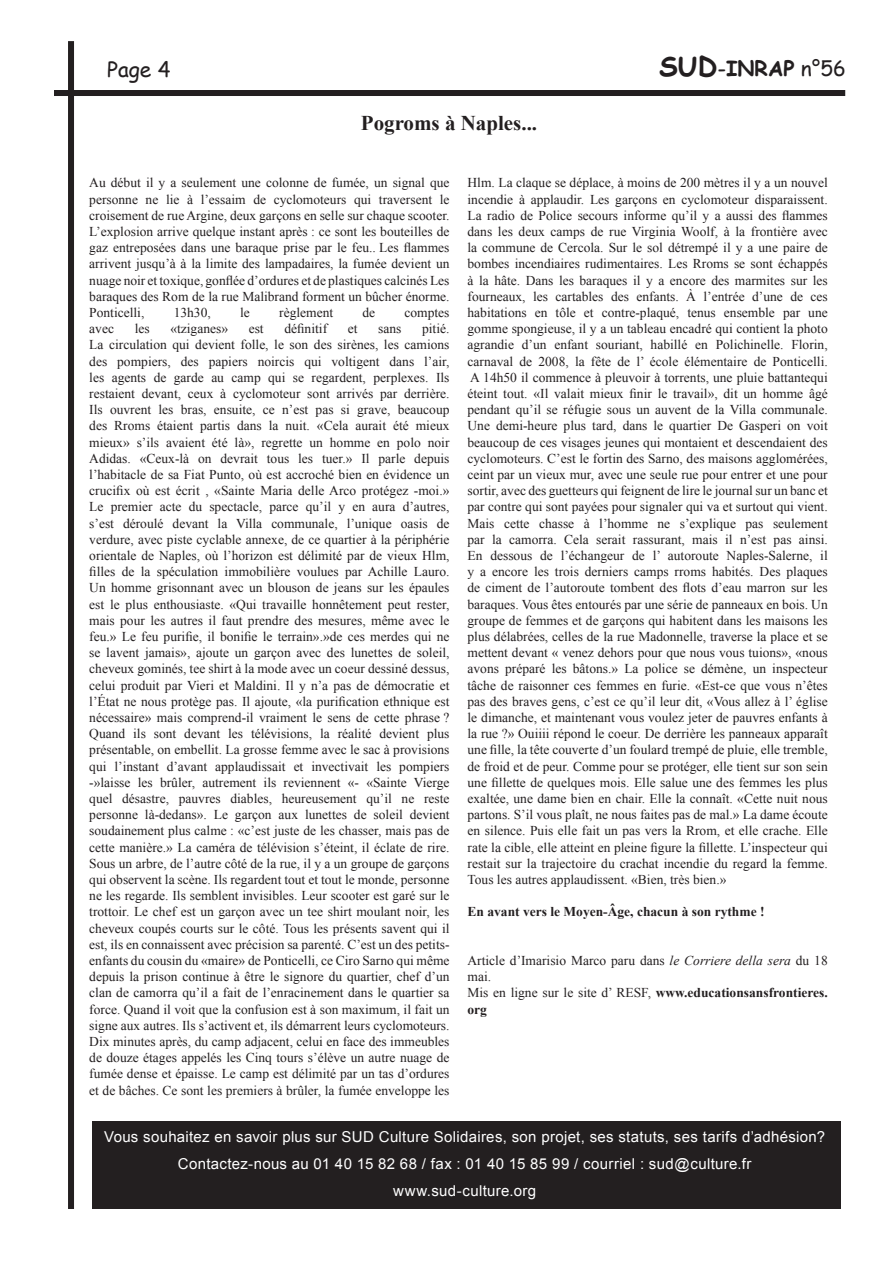
<style>
.page{position:relative;width:893px;height:1263px;background:#fff}
.page>*{position:absolute;margin:0;border:0;box-sizing:border-box;transform-origin:0 0}
.t1{font:21px "Comic Sans MS";color:#231f20}
.t2{font:700 21px "Times New Roman";color:#231f20}
.t3{font:15px "Arial";letter-spacing:.02em;color:#fff}
.Body_Text{font:13.5px/16.2px "Times New Roman";color:#231f20;text-align:justify}
.Body_Text-2{font:700 13.5px/16.2px "Times New Roman";color:#231f20}
.s1{font-weight:700;font-size:27px}
.s2{font-weight:700}
.s3{font-style:italic}
.s4{font-weight:400}
</style>
<div class="page">
<div style="left:54px;top:90px;width:791px;height:6px;background:#231f20"></div>
<div style="left:68px;top:41px;width:6px;height:1168px;background:#231f20"></div>
<div style="left:92px;top:1122px;width:749px;height:87px;background:#231f20"></div>
<p class="t1" style="left:107px;top:54px;width:65px">Page 4</p>
<p class="t1" style="left:659px;top:53px;width:188px"><span class="s1">SUD</span>-<span class="s2">INRAP</span> n°56</p>
<p class="t2" style="left:361px;top:109px;width:178px">Pogroms à Naples...</p>
<p class="Body_Text" style="left:89px;top:175px;width:362px">Au début il y a seulement une colonne de fumée, un signal que personne ne lie à l’essaim de cyclomoteurs qui traversent le croisement de rue Argine, deux garçons en selle sur chaque scooter.<br>L’explosion arrive quelque instant après : ce sont les bouteilles de gaz entreposées dans une baraque prise par le feu.. Les flammes arrivent jusqu’à à la limite des lampadaires, la fumée devient un nuage noir et toxique, gonflée d’ordures et de plastiques calcinés Les baraques des Rom de la rue Malibrand forment un bûcher énorme.<br>Ponticelli,</p>
<p class="Body_Text" style="left:174px;top:304px;width:39px">13h30,</p>
<p class="Body_Text" style="left:240px;top:304px;width:11px">le</p>
<p class="Body_Text" style="left:279px;top:304px;width:55px">règlement</p>
<p class="Body_Text" style="left:362px;top:304px;width:14px">de</p>
<p class="Body_Text" style="left:405px;top:304px;width:46px">comptes</p>
<p class="Body_Text" style="left:89px;top:320px;width:362px;text-indent:333px">pitié.<br>La circulation qui devient folle, le son des sirènes, les camions des pompiers, des papiers noircis qui voltigent dans l’air, les agents de garde au camp qui se regardent, perplexes. Ils restaient devant, ceux à cyclomoteur sont arrivés par derrière.<br>Ils ouvrent les bras, ensuite, ce n’est pas si grave, beaucoup des Rroms étaient partis dans la nuit. «Cela aurait été mieux mieux» s’ils avaient été là», regrette un homme en polo noir Adidas. «Ceux-là on devrait tous les tuer.» Il parle depuis l’habitacle de sa Fiat Punto, où est accroché bien en évidence un crucifix où est écrit , «Sainte Maria delle Arco protégez -moi.» Le premier acte du spectacle, parce qu’il y en aura d’autres, s’est déroulé devant la Villa communale, l’unique oasis de verdure, avec piste cyclable annexe, de ce quartier à la périphérie orientale de Naples, où l’horizon est délimité par de vieux Hlm, filles de la spéculation immobilière voulues par Achille Lauro.<br>Un homme grisonnant avec un blouson de jeans sur les épaules est le plus enthousiaste. «Qui travaille honnêtement peut rester, mais pour les autres il faut prendre des mesures, même avec le feu.» Le feu purifie, il bonifie le terrain».»de ces merdes qui ne se lavent jamais», ajoute un garçon avec des lunettes de soleil, cheveux gominés, tee shirt à la mode avec un coeur dessiné dessus, celui produit par Vieri et Maldini. Il y n’a pas de démocratie et l’État ne nous protège pas. Il ajoute, «la purification ethnique est nécessaire» mais comprend-il vraiment le sens de cette phrase ?<br>Quand ils sont devant les télévisions, la réalité devient plus présentable, on embellit. La grosse femme avec le sac à provisions qui l’instant d’avant applaudissait et invectivait les pompiers -»laisse les brûler, autrement ils reviennent «- «Sainte Vierge quel désastre, pauvres diables, heureusement qu’il ne reste personne là-dedans». Le garçon aux lunettes de soleil devient soudainement plus calme : «c’est juste de les chasser, mais pas de cette manière.» La caméra de télévision s’éteint, il éclate de rire.<br>Sous un arbre, de l’autre côté de la rue, il y a un groupe de garçons qui observent la scène. Ils regardent tout et tout le monde, personne ne les regarde. Ils semblent invisibles. Leur scooter est garé sur le trottoir. Le chef est un garçon avec un tee shirt moulant noir, les cheveux coupés courts sur le côté. Tous les présents savent qui il est, ils en connaissent avec précision sa parenté. C’est un des petits&shy;enfants du cousin du «maire» de Ponticelli, ce Ciro Sarno qui même depuis la prison continue à être le signore du quartier, chef d’un clan de camorra qu’il a fait de l’enracinement dans le quartier sa force. Quand il voit que la confusion est à son maximum, il fait un signe aux autres. Ils s’activent et, ils démarrent leurs cyclomoteurs.<br>Dix minutes après, du camp adjacent, celui en face des immeubles de douze étages appelés les Cinq tours s’élève un autre nuage de fumée dense et épaisse. Le camp est délimité par un tas d’ordures et de bâches. Ce sont les premiers à brûler, la fumée enveloppe les</p>
<p class="Body_Text" style="left:89px;top:320px;width:26px">avec</p>
<p class="Body_Text" style="left:135px;top:320px;width:16px">les</p>
<p class="Body_Text" style="left:170px;top:320px;width:59px">«tziganes»</p>
<p class="Body_Text" style="left:249px;top:320px;width:16px">est</p>
<p class="Body_Text" style="left:284px;top:320px;width:44px">définitif</p>
<p class="Body_Text" style="left:348px;top:320px;width:11px">et</p>
<p class="Body_Text" style="left:378px;top:320px;width:25px">sans</p>
<p class="Body_Text" style="left:468px;top:175px;width:362px">Hlm. La claque se déplace, à moins de 200 mètres il y a un nouvel incendie à applaudir. Les garçons en cyclomoteur disparaissent.<br>La radio de Police secours informe qu’il y a aussi des flammes dans les deux camps de rue Virginia Woolf, à la frontière avec la commune de Cercola. Sur le sol détrempé il y a une paire de bombes incendiaires rudimentaires. Les Rroms se sont échappés à la hâte. Dans les baraques il y a encore des marmites sur les fourneaux, les cartables des enfants. À l’entrée d’une de ces habitations en tôle et contre-plaqué, tenus ensemble par une gomme spongieuse, il y a un tableau encadré qui contient la photo agrandie d’un enfant souriant, habillé en Polichinelle. Florin, carnaval de 2008, la fête de l’ école élémentaire de Ponticelli.<br>A 14h50 il commence à pleuvoir à torrents, une pluie battantequi éteint tout. «Il valait mieux finir le travail», dit un homme âgé pendant qu’il se réfugie sous un auvent de la Villa communale.<br>Une demi-heure plus tard, dans le quartier De Gasperi on voit beaucoup de ces visages jeunes qui montaient et descendaient des cyclomoteurs. C’est le fortin des Sarno, des maisons agglomérées, ceint par un vieux mur, avec une seule rue pour entrer et une pour sortir, avec des guetteurs qui feignent de lire le journal sur un banc et par contre qui sont payées pour signaler qui va et surtout qui vient.<br>Mais cette chasse à l’homme ne s’explique pas seulement par la camorra. Cela serait rassurant, mais il n’est pas ainsi.<br>En dessous de l’échangeur de l’ autoroute Naples-Salerne, il y a encore les trois derniers camps rroms habités. Des plaques de ciment de l’autoroute tombent des flots d’eau marron sur les baraques. Vous êtes entourés par une série de panneaux en bois. Un groupe de femmes et de garçons qui habitent dans les maisons les plus délabrées, celles de la rue Madonnelle, traverse la place et se mettent devant « venez dehors pour que nous vous tuions», «nous avons préparé les bâtons.» La police se démène, un inspecteur tâche de raisonner ces femmes en furie. «Est-ce que vous n’êtes pas des braves gens, c’est ce qu’il leur dit, «Vous allez à l’ église le dimanche, et maintenant vous voulez jeter de pauvres enfants à la rue ?» Ouiiii répond le coeur. De derrière les panneaux apparaît une fille, la tête couverte d’un foulard trempé de pluie, elle tremble, de froid et de peur. Comme pour se protéger, elle tient sur son sein une fillette de quelques mois. Elle salue une des femmes les plus exaltée, une dame bien en chair. Elle la connaît. «Cette nuit nous partons. S’il vous plaît, ne nous faites pas de mal.» La dame écoute en silence. Puis elle fait un pas vers la Rrom, et elle crache. Elle rate la cible, elle atteint en pleine figure la fillette. L’inspecteur qui restait sur la trajectoire du crachat incendie du regard la femme.<br>Tous les autres applaudissent. «Bien, très bien.»</p>
<p class="Body_Text-2" style="left:468px;top:903px;width:298px">En avant vers le Moyen-Âge, chacun à son rythme !</p>
<p class="Body_Text" style="left:468px;top:952px;width:362px">Article d’Imarisio Marco paru dans <span class="s3">le Corriere della sera</span> du 18 mai.</p>
<p class="Body_Text-2" style="left:468px;top:984px;width:362px"><span class="s4">Mis en ligne sur le site d’ RESF,</span> www.educationsansfrontieres. org</p>
<p class="t3" style="left:104px;top:1127px;width:723px">Vous souhaitez en savoir plus sur SUD Culture Solidaires, son projet, ses statuts, ses tarifs d’adhésion?</p>
<p class="t3" style="left:178px;top:1154px;width:575px">Contactez-nous au 01 40 15 82 68 / fax : 01 40 15 85 99 / courriel : sud@culture.fr</p>
<p class="t3" style="left:393px;top:1181px;width:145px">www.sud-culture.org</p>
</div>
